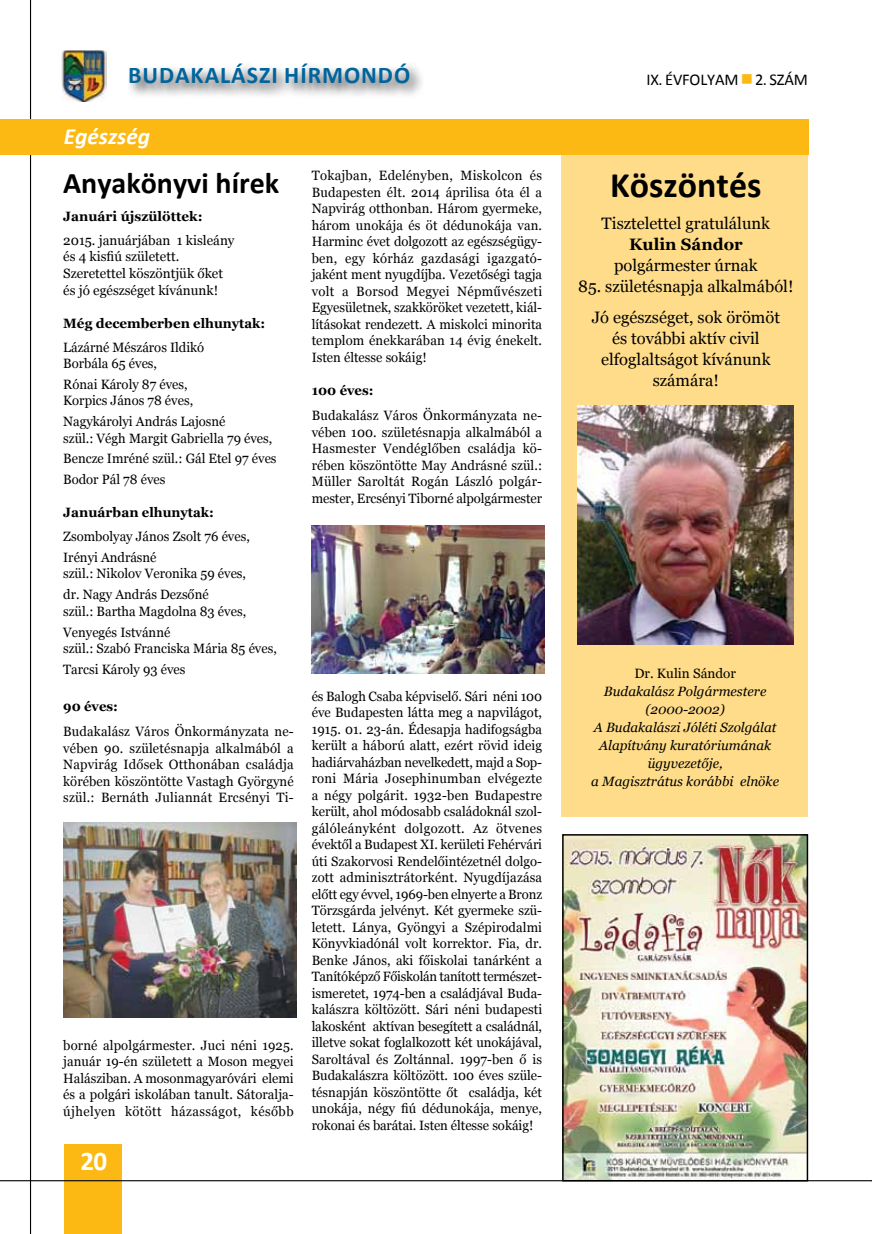
<style>
.page{position:relative;width:872px;height:1234px;background:#fff}
.page>*{position:absolute;margin:0;border:0;box-sizing:border-box;transform-origin:0 0}
.t1{font:700 36px "Calibri";color:#000}
.t2{font:700 30px "Calibri";color:#000}
.t3{font:700 27px "Calibri";color:#fff}
.t4{font:700 24px "Calibri";letter-spacing:.04em;color:#00649d}
.t5{font:italic 700 23.25px "Calibri";color:#fff}
.t6{font:16.5px/21px "Georgia";color:#000;text-align:center}
.t7{font:16.5px "Calibri";letter-spacing:-.01em;color:#000}
.t8{font:700 16.5px "Georgia";color:#000}
.t9{font:13.5px/16.5px "Georgia";color:#000}
.t10{font:italic 13.5px/18px "Georgia";color:#000;text-align:center}
.t11{font:700 13.5px "Georgia";color:#000}
.s1{color:#fdb913}
</style>
<div class="page">
<hr style="left:30px;top:0;width:1px;height:1233px;background:#000">
<img style="left:61px;top:50px;width:45px;height:52px">
<div style="left:126px;top:60px;width:299px;height:39px;background:#000;opacity:.75"></div>
<div style="left:561px;top:119px;width:247px;height:697px;background:#fedc89"></div>
<div style="left:64px;top:1144px;width:58px;height:89px;background:#fdb913"></div>
<hr style="left:0;top:1179px;width:872px;height:1px;background:#000">
<img style="left:64px;top:822px;width:232px;height:195px">
<img style="left:312px;top:525px;width:232px;height:148px">
<img style="left:578px;top:406px;width:215px;height:238px">
<div style="left:0;top:119px;width:808px;height:35px;background:#fdb913"></div>
<img style="left:565px;top:836px;width:240px;height:342px">
<div style="left:562px;top:833px;width:246px;height:348px;border:2px solid #000"></div>
<h3 class="t4" style="left:128px;top:60px;width:284px">Budakalászi hírmondó</h3>
<p class="t7" style="left:646px;top:69px;width:163px">IX. ÉVFOLYAM <span class="s1">■</span> 2. SZÁM</p>
<h3 class="t5" style="left:64px;top:122px;width:88px">Egészség</h3>
<p class="t9" style="left:312px;top:167px;width:232px;text-align:justify">Tokajban, Edelényben, Miskolcon és Budapesten élt. 2014 áprilisa óta él a Napvirág otthonban. Három gyermeke, három unokája és öt dédunokája van.<br>Harminc évet dolgozott az egészségügy&shy;ben, egy kórház gazdasági igazgató&shy;jaként ment nyugdíjba. Vezetőségi tagja volt a Borsod Megyei Népművészeti Egyesületnek, szakköröket vezetett, kiál&shy;lításokat rendezett. A miskolci minorita templom énekkarában 14 évig énekelt.<br>Isten éltesse sokáig!</p>
<p class="t11" style="left:312px;top:382px;width:63px">100 éves:</p>
<p class="t9" style="left:312px;top:407px;width:232px;text-align:justify">Budakalász Város Önkormányzata ne&shy;vében 100. születésnapja alkalmából a Hasmester Vendéglőben családja kö&shy;rében köszöntötte May Andrásné szül.:<br>Müller Saroltát Rogán László polgár&shy;mester, Ercsényi Tiborné alpolgármester</p>
<h2 class="t2" style="left:63px;top:163px;width:218px">Anyakönyvi hírek</h2>
<h1 class="t1" style="left:610px;top:162px;width:153px">Köszöntés</h1>
<p class="t6" style="left:601px;top:212px;width:170px">Tisztelettel gratulálunk</p>
<p class="t8" style="left:629px;top:235px;width:115px">Kulin Sándor</p>
<p class="t6" style="left:614px;top:254px;width:145px">polgármester úrnak</p>
<p class="t6" style="left:578px;top:270px;width:217px;line-height:31.5px">85. születésnapja alkalmából!<br>Jó egészséget, sok örömöt</p>
<p class="t6" style="left:601px;top:328px;width:171px">és további aktív civil elfoglaltságot kívánunk számára!</p>
<p class="t11" style="left:63px;top:208px;width:141px">Januári újszülöttek:</p>
<p class="t9" style="left:63px;top:232px;width:173px">2015. januárjában 1 kisleány és 4 kisfiú született.<br>Szeretettel köszöntjük őket és jó egészséget kívánunk!</p>
<p class="t11" style="left:63px;top:315px;width:203px">Még decemberben elhunytak:</p>
<p class="t9" style="left:63px;top:338px;width:142px">Lázárné Mészáros Ildikó<br>Borbála 65 éves,</p>
<p class="t9" style="left:63px;top:376px;width:131px">Rónai Károly 87 éves,<br>Korpics János 78 éves,</p>
<p class="t9" style="left:63px;top:413px;width:211px">Nagykárolyi András Lajosné<br>szül.: Végh Margit Gabriella 79 éves,</p>
<p class="t9" style="left:63px;top:448px;width:215px;line-height:20.7px">Bencze Imréné szül.: Gál Etel 97 éves<br>Bodor Pál 78 éves</p>
<p class="t11" style="left:63px;top:504px;width:152px">Januárban elhunytak:</p>
<p class="t9" style="left:63px;top:526px;width:188px;line-height:20.7px">Zsombolyay János Zsolt 76 éves,<br>Irényi Andrásné</p>
<p class="t9" style="left:63px;top:563px;width:184px;line-height:20.7px">szül.: Nikolov Veronika 59 éves, dr. Nagy András Dezsőné</p>
<p class="t9" style="left:63px;top:600px;width:184px;line-height:20.7px">szül.: Bartha Magdolna 83 éves,<br>Venyegés Istvánné</p>
<p class="t9" style="left:63px;top:637px;width:215px;line-height:20.7px">szül.: Szabó Franciska Mária 85 éves,<br>Tarcsi Károly 93 éves</p>
<p class="t11" style="left:63px;top:698px;width:56px">90 éves:</p>
<p class="t9" style="left:63px;top:723px;width:232px;text-align:justify">Budakalász Város Önkormányzata ne&shy;vében 90. születésnapja alkalmából a Napvirág Idősek Otthonában családja körében köszöntötte Vastagh Györgyné szül.: Bernáth Juliannát Ercsényi Ti-</p>
<p class="t9" style="left:634px;top:665px;width:103px">Dr. Kulin Sándor</p>
<p class="t10" style="left:591px;top:682px;width:189px">Budakalász Polgármestere (2000-2002)<br>A Budakalászi Jóléti Szolgálat<br>Alapítvány kuratóriumának ügyvezetője,<br>a Magisztrátus korábbi elnöke</p>
<p class="t9" style="left:312px;top:687px;width:232px;text-align:justify">és Balogh Csaba képviselő. Sári néni 100 éve Budapesten látta meg a napvilágot, 1915. 01. 23-án. Édesapja hadifogságba került a háború alatt, ezért rövid ideig hadiárvaházban nevelkedett, majd a Sop&shy;roni Mária Josephinumban elvégezte a négy polgárit. 1932-ben Budapestre került, ahol módosabb családoknál szol&shy;gálóleányként dolgozott. Az ötvenes évektől a Budapest XI. kerületi Fehérvári úti Szakorvosi Rendelőintézetnél dolgo&shy;zott adminisztrátorként. Nyugdíjazása előtt egy évvel, 1969-ben elnyerte a Bronz Törzsgárda jelvényt. Két gyermeke szü&shy;letett. Lánya, Gyöngyi a Szépirodalmi Könyvkiadónál volt korrektor. Fia, dr.<br>Benke János, aki főiskolai tanárként a Tanítóképző Főiskolán tanított természet&shy;ismeretet, 1974-ben a családjával Buda&shy;kalászra költözött. Sári néni budapesti lakosként aktívan besegített a családnál, illetve sokat foglalkozott két unokájával, Saroltával és Zoltánnal. 1997-ben ő is Budakalászra költözött. 100 éves szüle&shy;tésnapján köszöntötte őt családja, két unokája, négy fiú dédunokája, menye, rokonai és barátai. Isten éltesse sokáig!</p>
<p class="t9" style="left:63px;top:1036px;width:232px;text-align:justify">borné alpolgármester. Juci néni 1925. január 19-én született a Moson megyei Halásziban. A mosonmagyaróvári elemi és a polgári iskolában tanult. Sátoralja&shy;újhelyen kötött házasságot, később</p>
<h3 class="t3" style="left:81px;top:1143px;width:28px">20</h3>
</div>
